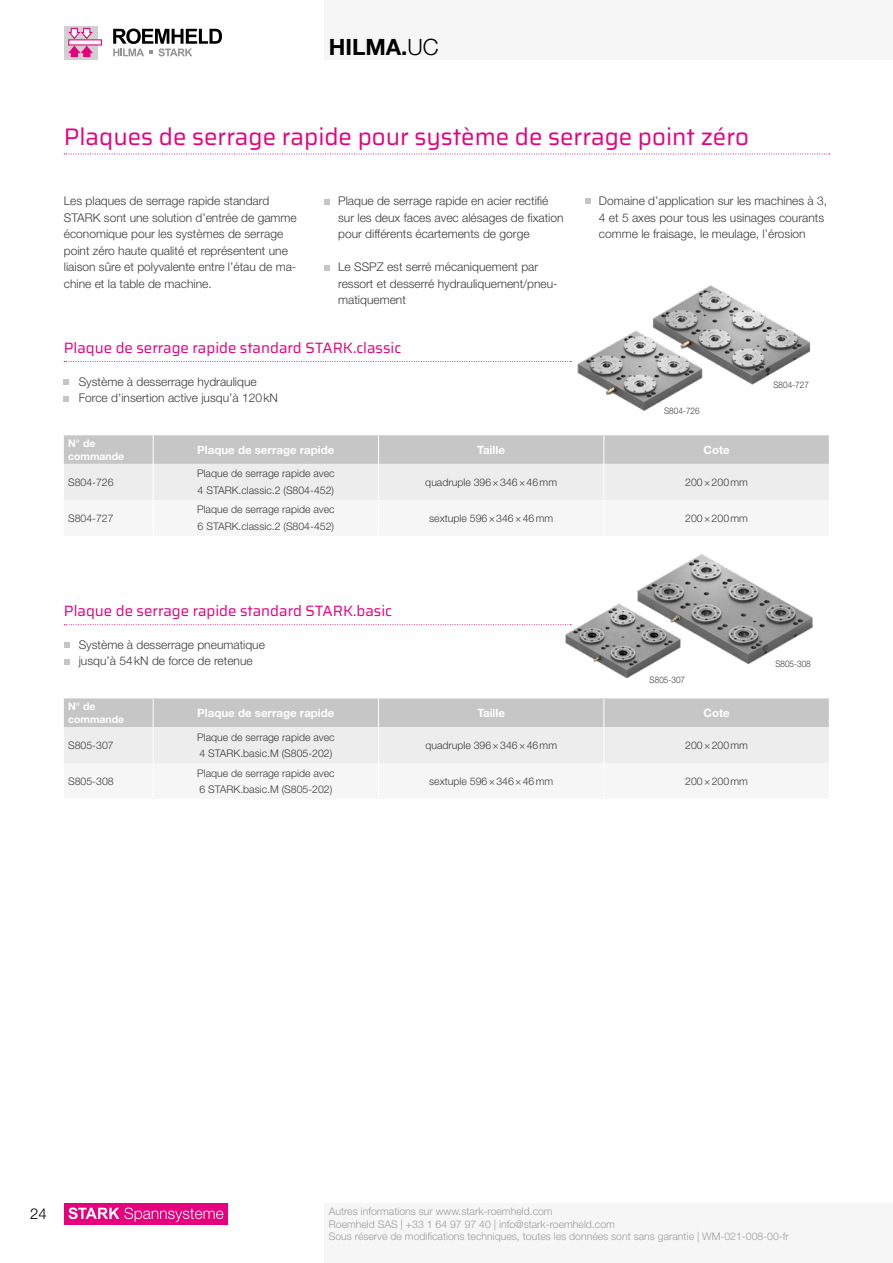
<style>
.page{position:relative;width:893px;height:1263px;background:#fff}
.page>*{position:absolute;margin:0;border:0;box-sizing:border-box;transform-origin:0 0}
.t1{font:24px "Saira";color:#e6007d}
.t2{font:700 22.5px "Helvetica Neue LT Std";color:#000}
.t3{font:15px "Saira";color:#e6007d}
.t4{font:300 15px "Helvetica Neue LT Pro";color:#000}
.t5{font:300 12px/16.5px "Helvetica Neue LT Std";color:#3c3c3b}
.t6{font:700 11.55px "Helvetica Neue LT Std";color:#fff}
.t7{font:300 10.5px/16.5px "Helvetica Neue LT Std";color:#3c3c3b}
.t8{font:300 10.5px/12.6px "Helvetica Neue LT Pro";color:#9d9d9c}
.t9{font:700 10.5px/12.6px "Helvetica Neue LT Pro";color:#fff}
.t10{font:300 9px "Helvetica Neue LT Std";color:#3c3c3b;scale:.91 1}
.s1{font-family:"Helvetica Neue LT Pro";font-weight:300}
</style>
<div class="page">
<div style="left:64px;top:1203px;width:163px;height:22px;background:#e6007d"></div>
<svg style="left:68px;top:1207px;width:155px;height:15px"></svg>
<div style="left:64px;top:26px;width:34px;height:33px;background:#d0d0d0"></div>
<svg style="left:68px;top:39px;width:34px;height:7px"></svg>
<svg style="left:68px;top:27px;width:26px;height:31px"></svg>
<svg style="left:113px;top:29px;width:109px;height:27px"></svg>
<div style="left:325px;top:0;width:568px;height:60px;background:#f6f6f6"></div>
<div style="left:325px;top:1203px;width:568px;height:60px;background:#f6f6f6"></div>
<img style="left:662px;top:285px;width:149px;height:100px">
<img style="left:663px;top:554px;width:150px;height:111px">
<svg style="left:64px;top:435px;width:765px;height:65px;background:#dcdcdc"></svg>
<svg style="left:64px;top:642px;width:5px;height:6px"></svg>
<svg style="left:64px;top:659px;width:5px;height:5px"></svg>
<svg style="left:64px;top:698px;width:765px;height:65px;background:#dcdcdc"></svg>
<svg style="left:64px;top:624px;width:457px;height:1px"></svg>
<svg style="left:64px;top:361px;width:483px;height:1px"></svg>
<svg style="left:64px;top:379px;width:5px;height:6px"></svg>
<svg style="left:64px;top:396px;width:5px;height:5px"></svg>
<svg style="left:64px;top:154px;width:766px;height:1px"></svg>
<svg style="left:325px;top:199px;width:5px;height:5px"></svg>
<svg style="left:325px;top:265px;width:5px;height:5px"></svg>
<svg style="left:585px;top:199px;width:6px;height:5px"></svg>
<img style="left:548px;top:313px;width:183px;height:98px">
<img style="left:521px;top:576px;width:161px;height:103px">
<h2 class="t2" style="left:329px;top:33px;width:111px">HILMA.<span class="s1">UC</span></h2>
<h1 class="t1" style="left:64px;top:119px;width:687px">Plaques de serrage rapide pour système de serrage point zéro</h1>
<p class="t5" style="left:64px;top:193px;width:235px">Les plaques de serrage rapide standard STARK sont une solution d’entrée de gamme économique pour les systèmes de serrage point zéro haute qualité et représentent une liaison sûre et polyvalente entre l’étau de ma&shy;chine et la table de machine.</p>
<p class="t5" style="left:338px;top:193px;width:227px">Plaque de serrage rapide en acier rectifié sur les deux faces avec alésages de fixation pour différents écartements de gorge</p>
<p class="t5" style="left:338px;top:259px;width:221px">Le SSPZ est serré mécaniquement par ressort et desserré hydrauliquement/pneu&shy;matiquement</p>
<p class="t3" style="left:64px;top:336px;width:339px">Plaque de serrage rapide standard STARK.classic</p>
<p class="t5" style="left:79px;top:373px;width:201px">Système à desserrage hydraulique<br>Force d'insertion active jusqu’à 120kN</p>
<p class="t5" style="left:599px;top:192px;width:230px">Domaine d’application sur les machines à 3,<br>4 et 5 axes pour tous les usinages courants comme le fraisage, le meulage, l’érosion</p>
<p class="t10" style="left:664px;top:406px;width:41px">S804-726</p>
<p class="t10" style="left:773px;top:379px;width:41px">S804-727</p>
<p class="t9" style="left:68px;top:437px;width:58px">N° de commande</p>
<p class="t6" style="left:197px;top:442px;width:139px">Plaque de serrage rapide</p>
<p class="t6" style="left:477px;top:442px;width:29px">Taille</p>
<p class="t6" style="left:703px;top:442px;width:28px">Cote</p>
<p class="t7" style="left:68px;top:473px;width:47px">S804-726</p>
<p class="t7" style="left:197px;top:465px;width:139px">Plaque de serrage rapide avec<br>4 STARK.classic.2 (S804-452)</p>
<p class="t7" style="left:425px;top:473px;width:133px">quadruple 396×346×46mm</p>
<p class="t7" style="left:685px;top:473px;width:64px">200×200mm</p>
<p class="t7" style="left:68px;top:509px;width:47px">S804-727</p>
<p class="t7" style="left:197px;top:501px;width:139px">Plaque de serrage rapide avec<br>6 STARK.classic.2 (S804-452)</p>
<p class="t7" style="left:429px;top:509px;width:125px">sextuple 596×346×46mm</p>
<p class="t7" style="left:685px;top:509px;width:64px">200×200mm</p>
<p class="t3" style="left:64px;top:599px;width:330px">Plaque de serrage rapide standard STARK.basic</p>
<p class="t5" style="left:79px;top:636px;width:188px">Système à desserrage pneumatique jusqu’à 54kN de force de retenue</p>
<p class="t9" style="left:68px;top:700px;width:58px">N° de commande</p>
<p class="t6" style="left:197px;top:705px;width:139px">Plaque de serrage rapide</p>
<p class="t6" style="left:477px;top:705px;width:29px">Taille</p>
<p class="t6" style="left:704px;top:705px;width:28px">Cote</p>
<p class="t7" style="left:68px;top:737px;width:47px">S805-307</p>
<p class="t7" style="left:197px;top:728px;width:139px">Plaque de serrage rapide avec<br>4 STARK.basic.M (S805-202)</p>
<p class="t7" style="left:425px;top:736px;width:133px">quadruple 396×346×46mm</p>
<p class="t7" style="left:685px;top:736px;width:64px">200×200mm</p>
<p class="t7" style="left:68px;top:772px;width:47px">S805-308</p>
<p class="t7" style="left:197px;top:764px;width:139px">Plaque de serrage rapide avec<br>6 STARK.basic.M (S805-202)</p>
<p class="t7" style="left:429px;top:772px;width:125px">sextuple 596×346×46mm</p>
<p class="t7" style="left:685px;top:772px;width:64px">200×200mm</p>
<p class="t10" style="left:650px;top:674px;width:41px">S805-307</p>
<p class="t10" style="left:775px;top:659px;width:41px">S805-308</p>
<p class="t4" style="left:30px;top:1205px;width:18px">24</p>
<p class="t8" style="left:329px;top:1205px;width:461px">Autres informations sur www.stark-roemheld.com<br>Roemheld SAS | +33 1 64 97 97 40 | info@stark-roemheld.com<br>Sous réserve de modifications techniques, toutes les données sont sans garantie | WM-021-008-00-fr</p>
</div>
